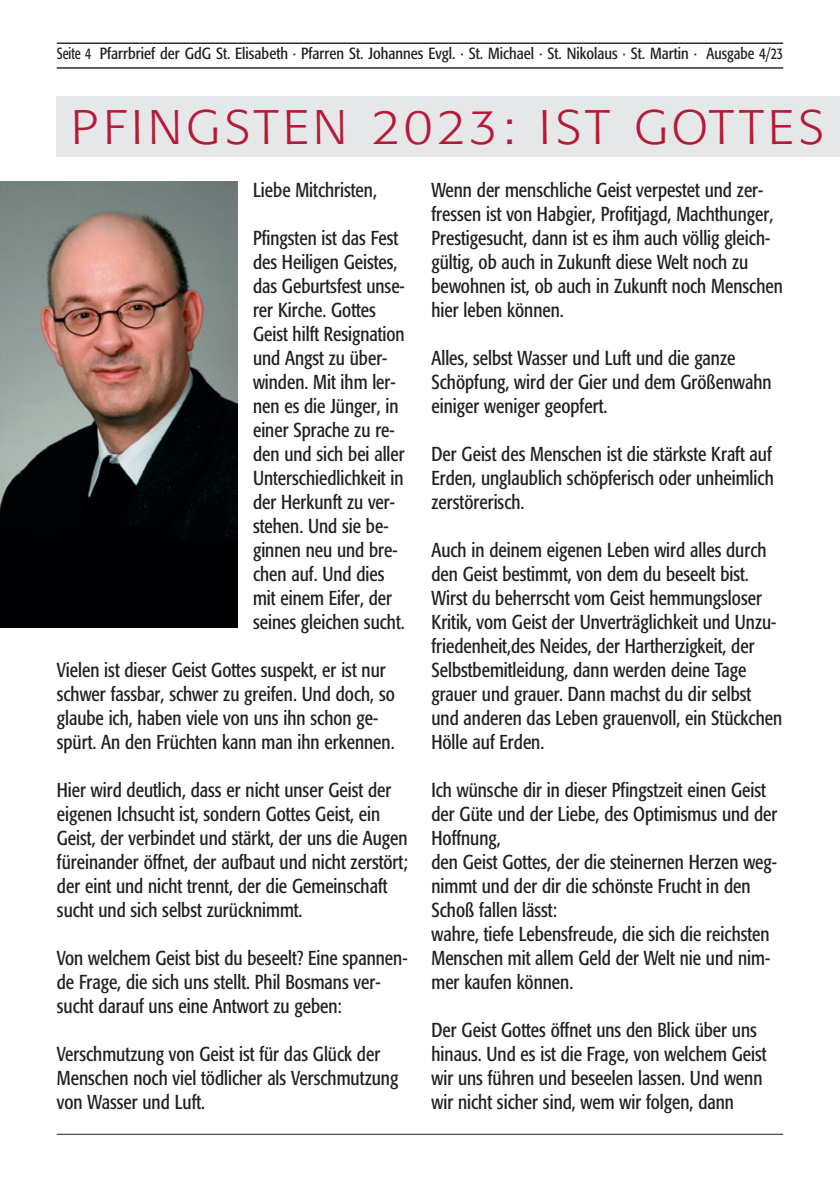
<style>
.page{position:relative;width:840px;height:1191px;background:#fff}
.page>*{position:absolute;margin:0;border:0;box-sizing:border-box;transform-origin:0 0}
.t1{font:300 48px "Formata";color:#b51a38}
.t2{font:condensed 20px/24px "Formata";color:#231f20;scale:.95 1}
.t3{font:condensed 16px "Formata";color:#231f20;scale:.85 1}
</style>
<div class="page">
<div style="left:57px;top:96px;width:782px;height:60px;background:#e6e7e9"></div>
<hr style="left:57px;top:67px;width:725px;height:2px;background:#231f20">
<hr style="left:57px;top:43px;width:725px;height:1px;background:#231f20">
<hr style="left:57px;top:1133px;width:725px;height:1px;background:#231f20">
<img style="left:0;top:181px;width:237px;height:446px">
<p class="t3" style="left:57px;top:44px;width:855px">Seite 4 Pfarrbrief der GdG St. Elisabeth · Pfarren St. Johannes Evgl. · St. Michael · St. Nikolaus · St. Martin · Ausgabe 4/23</p>
<p class="t1" style="left:71px;top:99px;width:754px">PFINGSTEN 2023: IST GOTTES</p>
<p class="t2" style="left:253px;top:178px;width:132px">Liebe Mitchristen,</p>
<p class="t2" style="left:253px;top:226px;width:161px">Pfingsten ist das Fest des Heiligen Geistes, das Geburtsfest unse&shy;rer Kirche. Gottes<br>Geist hilft Resignation und Angst zu über&shy;winden. Mit ihm ler&shy;nen es die Jünger, in einer Sprache zu re&shy;den und sich bei aller<br>Unterschiedlichkeit in der Herkunft zu ver&shy;stehen. Und sie be&shy;ginnen neu und bre&shy;chen auf. Und dies mit einem Eifer, der seines gleichen sucht.</p>
<p class="t2" style="left:57px;top:658px;width:357px">Vielen ist dieser Geist Gottes suspekt, er ist nur schwer fassbar, schwer zu greifen. Und doch, so glaube ich, haben viele von uns ihn schon ge&shy;spürt. An den Früchten kann man ihn erkennen.</p>
<p class="t2" style="left:57px;top:778px;width:370px">Hier wird deutlich, dass er nicht unser Geist der eigenen Ichsucht ist, sondern Gottes Geist, ein Geist, der verbindet und stärkt, der uns die Augen füreinander öffnet, der aufbaut und nicht zerstört; der eint und nicht trennt, der die Gemeinschaft sucht und sich selbst zurücknimmt.</p>
<p class="t2" style="left:57px;top:946px;width:370px">Von welchem Geist bist du beseelt? Eine spannen&shy;de Frage, die sich uns stellt. Phil Bosmans ver&shy;sucht darauf uns eine Antwort zu geben:</p>
<p class="t2" style="left:57px;top:1042px;width:361px">Verschmutzung von Geist ist für das Glück der<br>Menschen noch viel tödlicher als Verschmutzung von Wasser und Luft.</p>
<p class="t2" style="left:431px;top:178px;width:371px">Wenn der menschliche Geist verpestet und zer&shy;fressen ist von Habgier, Profitjagd, Machthunger, Prestigesucht, dann ist es ihm auch völlig gleich&shy;gültig, ob auch in Zukunft diese Welt noch zu bewohnen ist, ob auch in Zukunft noch Menschen hier leben können.</p>
<p class="t2" style="left:431px;top:346px;width:359px">Alles, selbst Wasser und Luft und die ganze<br>Schöpfung, wird der Gier und dem Größenwahn einiger weniger geopfert.</p>
<p class="t2" style="left:431px;top:442px;width:361px;text-align:justify">Der Geist des Menschen ist die stärkste Kraft auf Erden, unglaublich schöpferisch oder unheimlich zerstörerisch.</p>
<p class="t2" style="left:431px;top:538px;width:370px">Auch in deinem eigenen Leben wird alles durch den Geist bestimmt, von dem du beseelt bist.<br>Wirst du beherrscht vom Geist hemmungsloser Kritik, vom Geist der Unverträglichkeit und Unzu&shy;friedenheit,des Neides, der Hartherzigkeit, der Selbstbemitleidung, dann werden deine Tage grauer und grauer. Dann machst du dir selbst und anderen das Leben grauenvoll, ein Stückchen Hölle auf Erden.</p>
<p class="t2" style="left:431px;top:778px;width:365px">Ich wünsche dir in dieser Pfingstzeit einen Geist der Güte und der Liebe, des Optimismus und der Hoffnung,<br>den Geist Gottes, der die steinernen Herzen weg&shy;nimmt und der dir die schönste Frucht in den Schoß fallen lässt:<br>wahre, tiefe Lebensfreude, die sich die reichsten Menschen mit allem Geld der Welt nie und nim&shy;mer kaufen können.</p>
<p class="t2" style="left:431px;top:1018px;width:354px">Der Geist Gottes öffnet uns den Blick über uns hinaus. Und es ist die Frage, von welchem Geist wir uns führen und beseelen lassen. Und wenn wir nicht sicher sind, wem wir folgen, dann</p>
</div>
